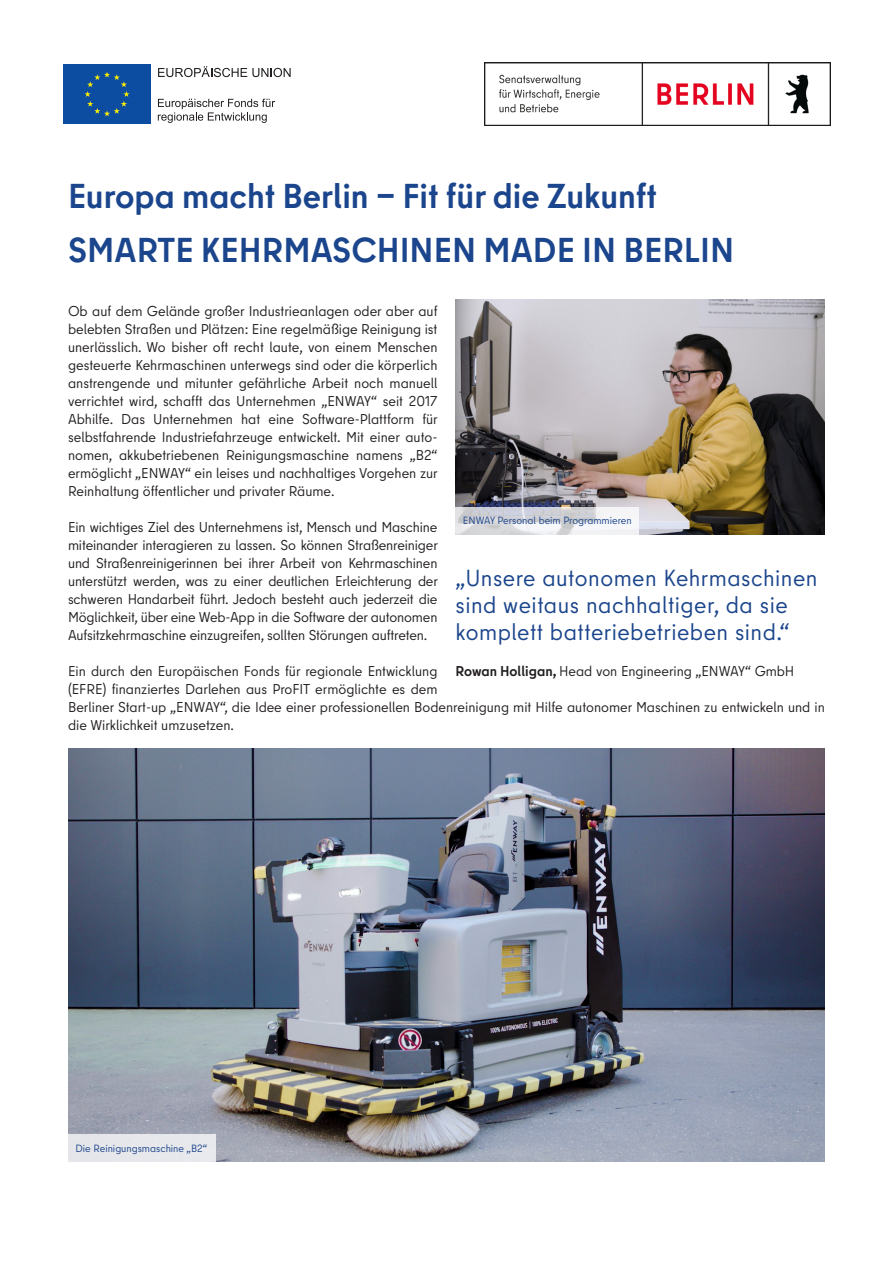
<style>
.page{position:relative;width:893px;height:1263px;background:#fff}
.page>*{position:absolute;margin:0;border:0;box-sizing:border-box;transform-origin:0 0}
.H1_GROSS{font:700 34.5px "Berlin Type";color:#1b458c}
.Fließtext_Zitat{font:23.25px/27px "Berlin Type";letter-spacing:.02em;color:#1b458c}
.Copy_9_5_pt{font:14.25px/18px "Berlin Type";color:#231f20;text-align:justify}
.Fließtext_Zitat_Besc{font:14.25px "Berlin Type";color:#231f20}
.t1{font:10.5px "Berlin Type";color:#1b458c}
.s1{font-weight:700}
</style>
<div class="page">
<svg style="left:63px;top:64px;width:88px;height:1px"></svg>
<div style="left:63px;top:65px;width:89px;height:59px;background:#0d4da1"></div>
<svg style="left:85px;top:72px;width:45px;height:44px"></svg>
<div style="left:151px;top:63px;width:157px;height:63px;background:#fff"></div>
<svg style="left:158px;top:66px;width:133px;height:11px"></svg>
<svg style="left:158px;top:99px;width:117px;height:24px"></svg>
<img style="left:485px;top:63px;width:345px;height:63px">
<img style="left:455px;top:300px;width:370px;height:234px">
<img style="left:68px;top:748px;width:757px;height:413px">
<svg style="left:455px;top:507px;width:184px;height:27px"></svg>
<div style="left:68px;top:1134px;width:147px;height:27px;background:#e7e8eb"></div>
<h1 class="H1_GROSS" style="left:68px;top:174px;width:590px">Europa macht Berlin ‒ Fit für die Zukunft</h1>
<h1 class="H1_GROSS" style="left:68px;top:228px;width:668px">SMARTE KEHRMASCHINEN MADE IN BERLIN</h1>
<p class="Copy_9_5_pt" style="left:68px;top:302px;width:371px">Ob auf dem Gelände großer Industrieanlagen oder aber auf belebten Straßen und Plätzen: Eine regelmäßige Reinigung ist unerlässlich. Wo bisher oft recht laute, von einem Menschen gesteuerte Kehrmaschinen unterwegs sind oder die körperlich anstrengende und mitunter gefährliche Arbeit noch manuell verrichtet wird, schafft das Unternehmen „ENWAY“ seit 2017<br>Abhilfe. Das Unternehmen hat eine Software-Plattform für selbstfahrende Industriefahrzeuge entwickelt. Mit einer auto&shy;nomen, akkubetriebenen Reinigungsmaschine namens „B2“ ermöglicht „ENWAY“ ein leises und nachhaltiges Vorgehen zur Reinhaltung öffentlicher und privater Räume.</p>
<p class="Copy_9_5_pt" style="left:68px;top:518px;width:371px">Ein wichtiges Ziel des Unternehmens ist, Mensch und Maschine miteinander interagieren zu lassen. So können Straßenreiniger und Straßenreinigerinnen bei ihrer Arbeit von Kehrmaschinen unterstützt werden, was zu einer deutlichen Erleichterung der schweren Handarbeit führt. Jedoch besteht auch jederzeit die Möglichkeit, über eine Web-App in die Software der autonomen Aufsitzkehrmaschine einzugreifen, sollten Störungen auftreten.</p>
<p class="Copy_9_5_pt" style="left:68px;top:662px;width:371px">Ein durch den Europäischen Fonds für regionale Entwicklung (EFRE) finanziertes Darlehen aus ProFIT ermöglichte es dem</p>
<p class="t1" style="left:463px;top:514px;width:170px">ENWAY Personal beim Programmieren</p>
<p class="Fließtext_Zitat" style="left:455px;top:565px;width:363px">„Unsere autonomen Kehrmaschinen sind weitaus nachhaltiger, da sie komplett batteriebetrieben sind.“</p>
<p class="Fließtext_Zitat_Besc" style="left:455px;top:662px;width:340px"><span class="s1">Rowan Holligan,</span> Head von Engineering „ENWAY“ GmbH</p>
<p class="Copy_9_5_pt" style="left:68px;top:698px;width:758px">Berliner Start-up „ENWAY“, die Idee einer professionellen Bodenreinigung mit Hilfe autonomer Maschinen zu entwickeln und in die Wirklichkeit umzusetzen.</p>
<p class="t1" style="left:76px;top:1141px;width:133px">Die Reinigungsmaschine „B2“</p>
</div>
